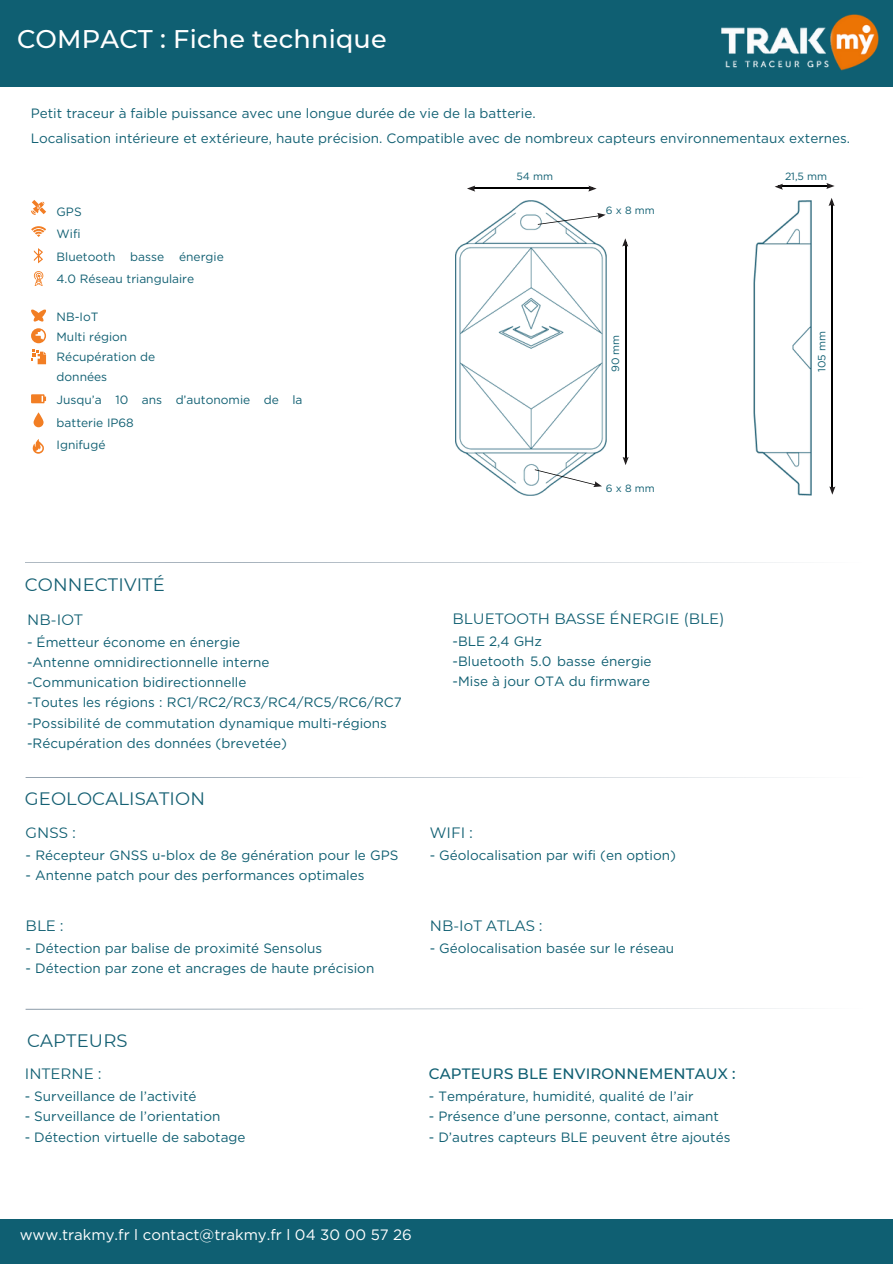
<style>
.page{position:relative;width:893px;height:1264px;background:#fff}
.page>*{position:absolute;margin:0;border:0;box-sizing:border-box;transform-origin:0 0}
.t1{font:500 25.5px "Montserrat";letter-spacing:.01em;color:#fff}
.t2{font:18px "Montserrat";letter-spacing:.01em;color:#156073}
.t3{font:15px "Montserrat";letter-spacing:.01em;color:#105f72}
.t4{font:15px "Gotham";color:#fff}
.t5{font:500 15px "Montserrat";letter-spacing:.01em;color:#105f72}
.t6{font:13.5px/20.2px "Gotham";color:#105f72}
.t7{font:13.5px/24.8px "Gotham";color:#116073}
.t8{font:12px/22.5px "Gotham";color:#105f72}
.t9{font:10.5px "Gotham";color:#105f72}
</style>
<div class="page">
<div style="left:0;top:0;width:892px;height:86px;background:#0f5f72"></div>
<img style="left:721px;top:14px;width:157px;height:56px">
<svg style="left:34px;top:412px;width:10px;height:15px"></svg>
<svg style="left:31px;top:394px;width:15px;height:9px"></svg>
<svg style="left:33px;top:439px;width:11px;height:15px"></svg>
<svg style="left:34px;top:248px;width:9px;height:15px"></svg>
<svg style="left:31px;top:200px;width:15px;height:15px"></svg>
<svg style="left:31px;top:226px;width:15px;height:11px"></svg>
<svg style="left:34px;top:271px;width:9px;height:15px"></svg>
<svg style="left:31px;top:328px;width:15px;height:15px"></svg>
<svg style="left:31px;top:349px;width:15px;height:15px"></svg>
<svg style="left:31px;top:309px;width:15px;height:12px"></svg>
<img style="left:455px;top:201px;width:356px;height:294px">
<hr style="left:471px;top:188px;width:121px;height:1px;background:#000">
<svg style="left:467px;top:185px;width:8px;height:7px"></svg>
<svg style="left:588px;top:185px;width:8px;height:7px"></svg>
<svg style="left:534px;top:469px;width:68px;height:18px"></svg>
<svg style="left:537px;top:213px;width:68px;height:12px"></svg>
<hr style="left:625px;top:242px;width:1px;height:219px;background:#000">
<svg style="left:622px;top:457px;width:6px;height:8px"></svg>
<svg style="left:622px;top:238px;width:6px;height:9px"></svg>
<div style="left:0;top:1218px;width:892px;height:45px;background:#0f5f72"></div>
<svg style="left:25px;top:562px;width:769px;height:1px"></svg>
<svg style="left:26px;top:777px;width:768px;height:1px"></svg>
<svg style="left:26px;top:1008px;width:767px;height:1px"></svg>
<hr style="left:831px;top:202px;width:1px;height:288px;background:#000">
<svg style="left:829px;top:486px;width:6px;height:8px"></svg>
<svg style="left:828px;top:198px;width:6px;height:8px"></svg>
<hr style="left:778px;top:186px;width:52px;height:1px;background:#000">
<svg style="left:774px;top:184px;width:9px;height:6px"></svg>
<svg style="left:826px;top:183px;width:8px;height:6px"></svg>
<h6 class="t1" style="left:17px;top:23px;width:371px">COMPACT : Fiche technique</h6>
<p class="t7" style="left:31px;top:101px;width:820px">Petit traceur à faible puissance avec une longue durée de vie de la batterie.<br>Localisation intérieure et extérieure, haute précision. Compatible avec de nombreux capteurs environnementaux externes.</p>
<p class="t8" style="left:57px;top:200px;width:27px">GPS</p>
<p class="t8" style="left:57px;top:223px;width:25px">Wifi</p>
<p class="t8" style="left:57px;top:245px;width:169px">Bluetooth basse énergie<br>4.0 Réseau triangulaire</p>
<p class="t8" style="left:57px;top:305px;width:43px">NB-IoT</p>
<p class="t8" style="left:57px;top:325px;width:72px">Multi région</p>
<p class="t8" style="left:57px;top:346px;width:100px;line-height:20.2px">Récupération de données</p>
<p class="t8" style="left:57px;top:389px;width:247px">Jusqu’a 10 ans d’autonomie de la batterie IP68</p>
<h2 class="t8" style="left:57px;top:434px;width:50px">Ignifugé</h2>
<h4 class="t9" style="left:516px;top:170px;width:38px">54 mm</h4>
<h6 class="t9" style="left:606px;top:203px;width:50px">6x8mm</h6>
<h4 class="t9" style="left:785px;top:170px;width:44px">21,5 mm</h4>
<h4 class="t9" style="left:609px;top:372px;width:39px;rotate:-90deg">90 mm</h4>
<h6 class="t9" style="left:815px;top:372px;width:42px;rotate:-90deg">105 mm</h6>
<h2 class="t9" style="left:606px;top:481px;width:50px">6x8mm</h2>
<h4 class="t2" style="left:25px;top:573px;width:142px">CONNECTIVITÉ</h4>
<h5 class="t3" style="left:27px;top:610px;width:57px">NB-IOT</h5>
<h6 class="t3" style="left:452px;top:609px;width:273px">BLUETOOTH BASSE ÉNERGIE (BLE)</h6>
<p class="t6" style="left:27px;top:631px;width:376px">- Émetteur économe en énergie<br>-Antenne omnidirectionnelle interne<br>-Communication bidirectionnelle<br>-Toutes les régions : RC1/RC2/RC3/RC4/RC5/RC6/RC7 -Possibilité de commutation dynamique multi-régions -Récupération des données (brevetée)</p>
<p class="t6" style="left:452px;top:631px;width:200px">-BLE 2,4 GHz<br>-Bluetooth 5.0 basse énergie -Mise à jour OTA du firmware</p>
<h6 class="t2" style="left:25px;top:787px;width:182px">GEOLOCALISATION</h6>
<h6 class="t3" style="left:26px;top:823px;width:51px">GNSS :</h6>
<h2 class="t3" style="left:429px;top:823px;width:44px">WIFI :</h2>
<p class="t6" style="left:26px;top:844px;width:374px">- Récepteur GNSS u-blox de 8e génération pour le GPS</p>
<p class="t6" style="left:26px;top:864px;width:340px">- Antenne patch pour des performances optimales</p>
<p class="t6" style="left:429px;top:844px;width:248px">- Géolocalisation par wifi (en option)</p>
<h4 class="t3" style="left:26px;top:916px;width:39px">BLE :</h4>
<h4 class="t3" style="left:429px;top:916px;width:114px">NB-IoT ATLAS :</h4>
<p class="t6" style="left:26px;top:938px;width:298px">- Détection par balise de proximité Sensolus</p>
<p class="t6" style="left:26px;top:958px;width:350px">- Détection par zone et ancrages de haute précision</p>
<p class="t6" style="left:429px;top:938px;width:246px">- Géolocalisation basée sur le réseau</p>
<h6 class="t2" style="left:27px;top:1029px;width:102px">CAPTEURS</h6>
<h6 class="t3" style="left:25px;top:1064px;width:78px">INTERNE :</h6>
<h3 class="t5" style="left:429px;top:1064px;width:308px">CAPTEURS BLE ENVIRONNEMENTAUX :</h3>
<p class="t6" style="left:25px;top:1086px;width:173px">- Surveillance de l’activité</p>
<p class="t6" style="left:25px;top:1106px;width:197px">- Surveillance de l’orientation</p>
<p class="t6" style="left:25px;top:1126px;width:222px">- Détection virtuelle de sabotage</p>
<p class="t6" style="left:429px;top:1086px;width:266px">- Température, humidité, qualité de l’air</p>
<p class="t6" style="left:429px;top:1106px;width:291px">- Présence d’une personne, contact, aimant</p>
<p class="t6" style="left:429px;top:1126px;width:303px">- D’autres capteurs BLE peuvent être ajoutés</p>
<h6 class="t4" style="left:20px;top:1225px;width:394px">www.trakmy.fr l contact@trakmy.fr l 04 30 00 57 26</h6>
</div>
